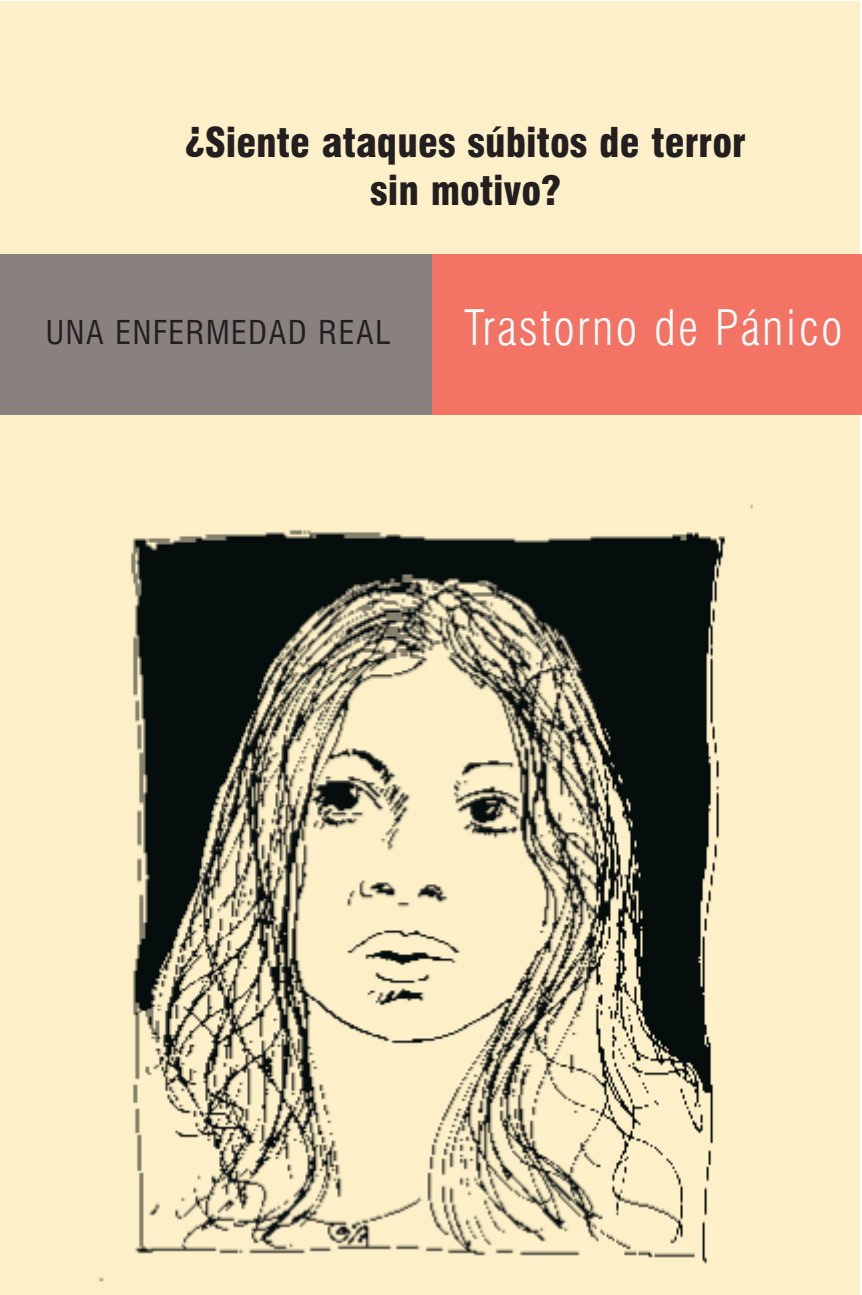
<style>
.page{position:relative;width:862px;height:1295px;background:#fff}
.page>*{position:absolute;margin:0;border:0;box-sizing:border-box;transform-origin:0 0}
.t1{font:300 condensed 48px "Swiss 721 BT";letter-spacing:.045em;color:#fff}
.t2{font:900 condensed 40px/48px "Swiss 721 BT";color:#231f20;text-align:center}
.t3{font:condensed 32px "Swiss 721 BT";letter-spacing:.05em;color:#231f20}
</style>
<div class="page">
<img style="left:0;top:2px;width:859px;height:1292px">
<div style="left:0;top:254px;width:433px;height:161px;background:#88817e"></div>
<div style="left:432px;top:254px;width:429px;height:161px;background:#f37364"></div>
<p class="t2" style="left:185px;top:121px;width:562px">¿Siente ataques súbitos de terror sin motivo?</p>
<p class="t3" style="left:46px;top:320px;width:346px">UNA ENFERMEDAD REAL</p>
<p class="t1" style="left:464px;top:309px;width:380px">Trastorno de Pánico</p>
</div>
